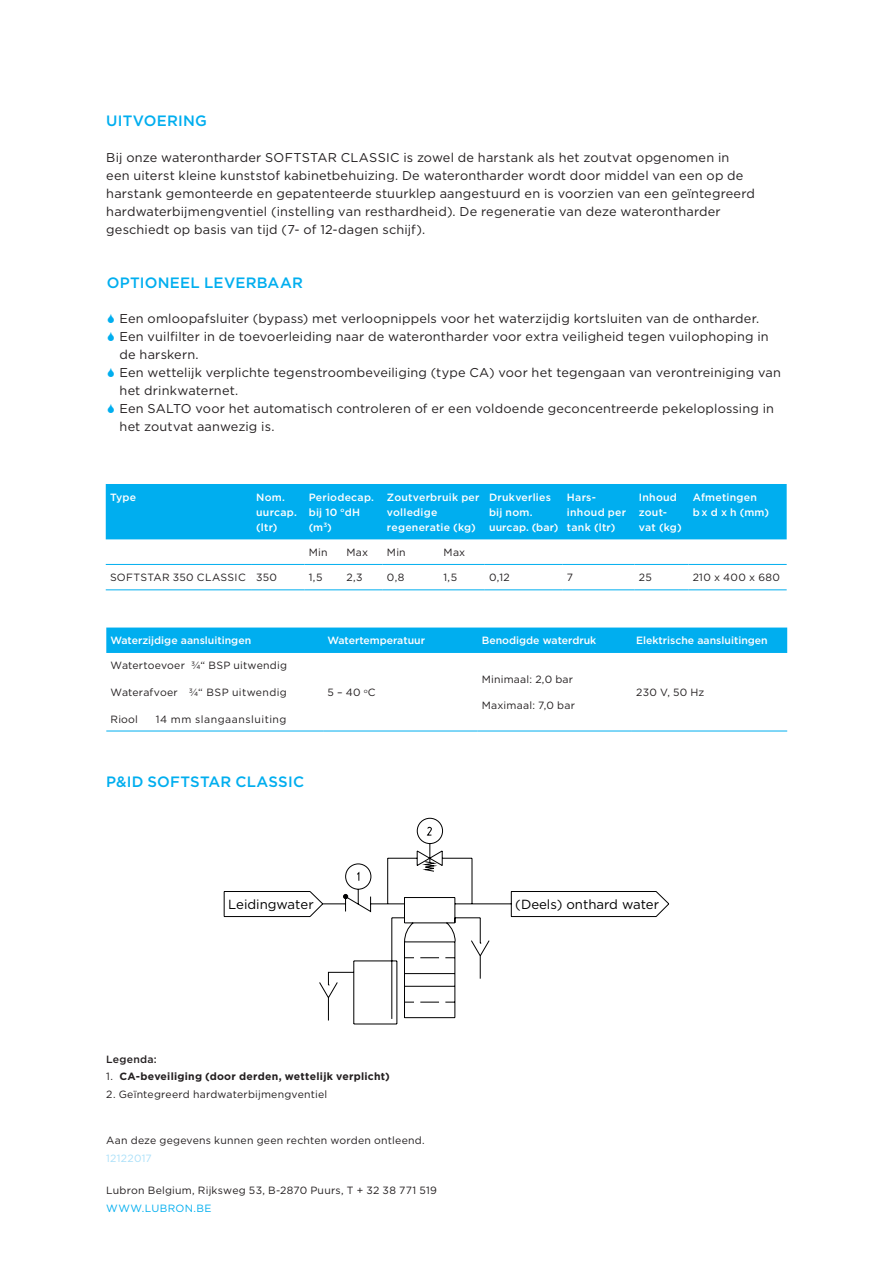
<style>
.page{position:relative;width:893px;height:1263px;background:#fff}
.page>*{position:absolute;margin:0;border:0;box-sizing:border-box;transform-origin:0 0}
.Heading{font:500 15px "Gotham";letter-spacing:.015em;color:#00aeef}
.t1{font:13.2px "Gotham";color:#000001}
.Heading-2{font:12.75px/18px "Gotham";letter-spacing:.015em;color:#231f20}
.Table_cell_text_smal{font:10.5px "Gotham";letter-spacing:.025em;color:#231f20}
.Table_headerrow_text{font:500 10.5px/15px "Gotham";letter-spacing:.015em;color:#fff}
.t2{font:700 10.5px "Gotham";letter-spacing:.02em;color:#231f20}
.Table_cell_text_smal-2{font:10.5px "Gotham";letter-spacing:.05em;color:#231f20}
.t3{font:10.5px "Gotham";letter-spacing:.035em;color:#00aeef}
.Production_number{font:10.5px "Gotham";letter-spacing:.02em;color:#aae0f9}
.t4{font:500 10.5px "Gotham";letter-spacing:.025em;color:#231f20}
.s1{font-weight:400}
</style>
<div class="page">
<div style="left:106px;top:484px;width:681px;height:55px;background:#00aeef"></div>
<hr style="left:106px;top:564px;width:146px;height:1px;background:#00aeef">
<hr style="left:252px;top:564px;width:52px;height:1px;background:#00aeef">
<hr style="left:304px;top:564px;width:79px;height:1px;background:#00aeef">
<hr style="left:383px;top:564px;width:102px;height:1px;background:#00aeef">
<hr style="left:485px;top:564px;width:78px;height:1px;background:#00aeef">
<hr style="left:563px;top:564px;width:72px;height:1px;background:#00aeef">
<hr style="left:635px;top:564px;width:53px;height:1px;background:#00aeef">
<hr style="left:688px;top:564px;width:99px;height:1px;background:#00aeef">
<hr style="left:106px;top:589px;width:146px;height:1px;background:#00aeef">
<hr style="left:252px;top:589px;width:52px;height:1px;background:#00aeef">
<hr style="left:304px;top:589px;width:79px;height:1px;background:#00aeef">
<hr style="left:383px;top:589px;width:102px;height:1px;background:#00aeef">
<hr style="left:485px;top:589px;width:78px;height:1px;background:#00aeef">
<hr style="left:563px;top:589px;width:72px;height:1px;background:#00aeef">
<hr style="left:635px;top:589px;width:53px;height:1px;background:#00aeef">
<hr style="left:688px;top:589px;width:99px;height:1px;background:#00aeef">
<svg style="left:223px;top:817px;width:446px;height:208px"></svg>
<div style="left:106px;top:627px;width:681px;height:26px;background:#00aeef"></div>
<hr style="left:106px;top:731px;width:217px;height:1px;background:#00aeef">
<hr style="left:323px;top:731px;width:154px;height:1px;background:#00aeef">
<hr style="left:477px;top:731px;width:155px;height:1px;background:#00aeef">
<hr style="left:632px;top:731px;width:155px;height:1px;background:#00aeef">
<p class="Heading" style="left:106px;top:111px;width:102px">UITVOERING</p>
<p class="Heading-2" style="left:106px;top:148px;width:650px">Bij onze waterontharder SOFTSTAR CLASSIC is zowel de harstank als het zoutvat opgenomen in een uiterst kleine kunststof kabinetbehuizing. De waterontharder wordt door middel van een op de harstank gemonteerde en gepatenteerde stuurklep aangestuurd en is voorzien van een geïntegreerd hardwaterbijmengventiel (instelling van resthardheid). De regeneratie van deze waterontharder geschiedt op basis van tijd (7- of 12-dagen schijf).</p>
<p class="Heading" style="left:107px;top:273px;width:198px">OPTIONEEL LEVERBAAR</p>
<p class="Heading-2" style="left:120px;top:309px;width:641px">Een omloopafsluiter (bypass) met verloopnippels voor het waterzijdig kortsluiten van de ontharder.</p>
<p class="Heading-2" style="left:120px;top:327px;width:651px">Een vuilfilter in de toevoerleiding naar de waterontharder voor extra veiligheid tegen vuilophoping in de harskern.</p>
<p class="Heading-2" style="left:120px;top:363px;width:663px">Een wettelijk verplichte tegenstroombeveiliging (type CA) voor het tegengaan van verontreiniging van het drinkwaternet.</p>
<p class="Heading-2" style="left:120px;top:399px;width:656px">Een SALTO voor het automatisch controleren of er een voldoende geconcentreerde pekeloplossing in het zoutvat aanwezig is.</p>
<p class="Table_headerrow_text" style="left:110px;top:489px;width:28px">Type</p>
<p class="Table_headerrow_text" style="left:256px;top:489px;width:42px">Nom. uurcap. (ltr)</p>
<p class="Table_headerrow_text" style="left:309px;top:489px;width:67px">Periodecap. bij 10 <sup>o</sup>dH (m<sup>3</sup>)</p>
<p class="Table_headerrow_text" style="left:387px;top:489px;width:94px">Zoutverbruik per volledige regeneratie (kg)</p>
<p class="Table_headerrow_text" style="left:489px;top:489px;width:63px">Drukverlies bij nom.</p>
<p class="Table_headerrow_text" style="left:489px;top:519px;width:71px">uurcap. (bar)</p>
<p class="Table_cell_text_smal" style="left:309px;top:545px;width:20px">Min</p>
<p class="Table_cell_text_smal" style="left:346px;top:545px;width:23px">Max</p>
<p class="Table_cell_text_smal" style="left:387px;top:545px;width:20px">Min</p>
<p class="Table_cell_text_smal" style="left:444px;top:545px;width:23px">Max</p>
<p class="Table_headerrow_text" style="left:567px;top:489px;width:31px">Hars-</p>
<p class="Table_headerrow_text" style="left:567px;top:504px;width:61px">inhoud per tank (ltr)</p>
<p class="Table_headerrow_text" style="left:639px;top:489px;width:40px">Inhoud zout-</p>
<p class="Table_headerrow_text" style="left:639px;top:519px;width:44px">vat (kg)</p>
<p class="Table_headerrow_text" style="left:693px;top:489px;width:78px">Afmetingen<br>b x d x h (mm)</p>
<p class="Table_cell_text_smal" style="left:110px;top:571px;width:137px">SOFTSTAR 350 CLASSIC</p>
<p class="Table_cell_text_smal" style="left:256px;top:571px;width:22px">350</p>
<p class="Table_cell_text_smal" style="left:309px;top:571px;width:15px">1,5</p>
<p class="Table_cell_text_smal" style="left:347px;top:571px;width:18px">2,3</p>
<p class="Table_cell_text_smal" style="left:387px;top:571px;width:19px">0,8</p>
<p class="Table_cell_text_smal" style="left:443px;top:571px;width:15px">1,5</p>
<p class="Table_cell_text_smal" style="left:489px;top:571px;width:22px">0,12</p>
<p class="Table_cell_text_smal" style="left:567px;top:571px;width:8px">7</p>
<p class="Table_cell_text_smal" style="left:639px;top:571px;width:15px">25</p>
<p class="Table_cell_text_smal" style="left:693px;top:571px;width:89px">210 x 400 x 680</p>
<p class="Table_headerrow_text" style="left:111px;top:633px;width:142px">Waterzijdige aansluitingen</p>
<p class="Table_headerrow_text" style="left:327px;top:633px;width:99px">Watertemperatuur</p>
<p class="Table_headerrow_text" style="left:482px;top:633px;width:116px">Benodigde waterdruk</p>
<p class="Table_headerrow_text" style="left:636px;top:633px;width:133px">Elektrische aansluitingen</p>
<p class="Table_cell_text_smal" style="left:111px;top:659px;width:178px">Watertoevoer ¾“ BSP uitwendig</p>
<p class="Table_cell_text_smal" style="left:111px;top:685px;width:178px">Waterafvoer ¾“ BSP uitwendig</p>
<p class="Table_cell_text_smal" style="left:111px;top:712px;width:29px">Riool</p>
<p class="Table_cell_text_smal-2" style="left:156px;top:712px;width:132px">14 mm slangaansluiting</p>
<p class="Table_cell_text_smal" style="left:482px;top:672px;width:93px">Minimaal: 2,0 bar</p>
<p class="Table_cell_text_smal" style="left:482px;top:699px;width:95px">Maximaal: 7,0 bar</p>
<p class="Table_cell_text_smal" style="left:327px;top:685px;width:50px">5 – 40 <sup>o</sup>C</p>
<p class="Table_cell_text_smal" style="left:636px;top:685px;width:70px">230 V, 50 Hz</p>
<p class="Heading" style="left:106px;top:772px;width:199px">P&amp;ID SOFTSTAR CLASSIC</p>
<p class="t1" style="left:228px;top:895px;width:87px">Leidingwater</p>
<p class="t1" style="left:515px;top:895px;width:145px">(Deels) onthard water</p>
<p class="t4" style="left:106px;top:1053px;width:52px">Legenda:</p>
<p class="t2" style="left:106px;top:1070px;width:285px"><span class="s1">1.</span> CA-beveiliging (door derden, wettelijk verplicht)</p>
<p class="Table_cell_text_smal" style="left:106px;top:1087px;width:222px">2. Geïntegreerd hardwaterbijmengventiel</p>
<p class="Table_cell_text_smal" style="left:106px;top:1133px;width:320px">Aan deze gegevens kunnen geen rechten worden ontleend.</p>
<p class="Production_number" style="left:106px;top:1151px;width:47px">12122017</p>
<p class="Table_cell_text_smal" style="left:106px;top:1184px;width:332px">Lubron Belgium, Rijksweg 53, B-2870 Puurs, T + 32 38 771 519</p>
<p class="t3" style="left:106px;top:1202px;width:107px">WWW.LUBRON.BE</p>
</div>
